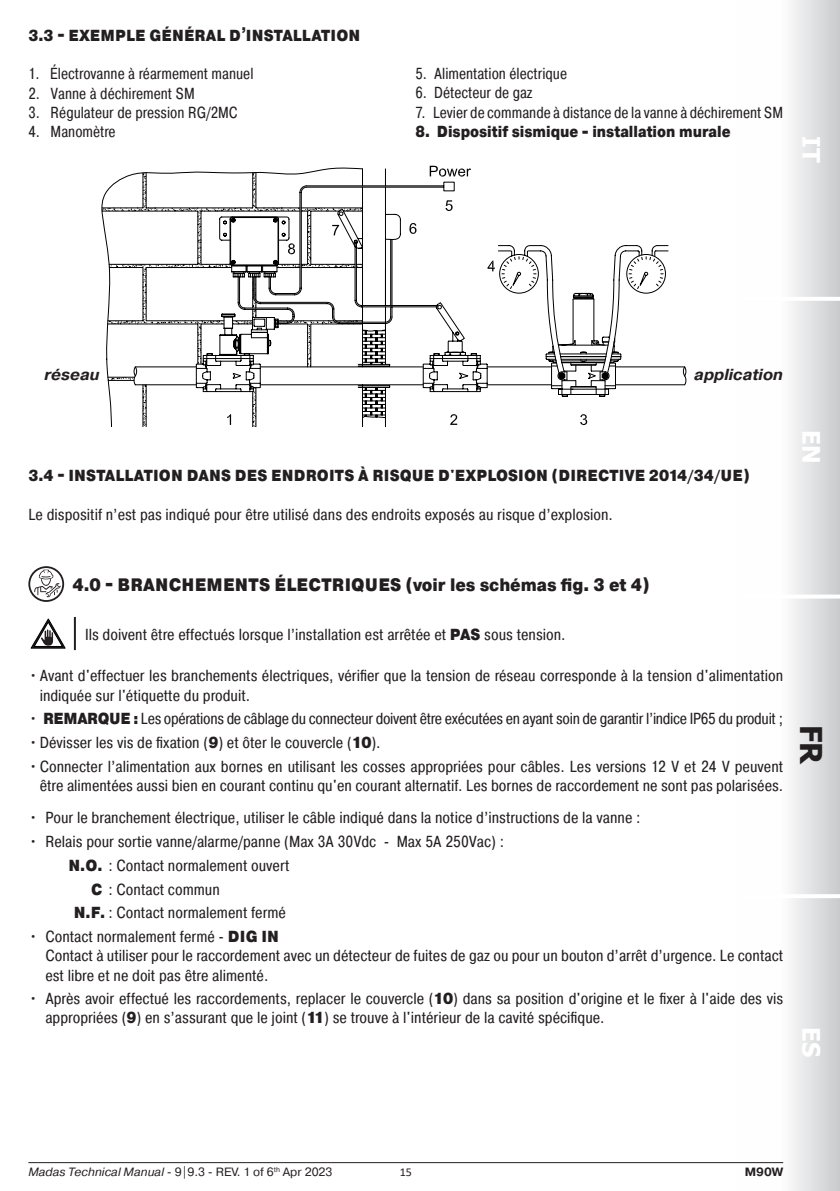
<style>
.page{position:relative;width:840px;height:1191px;background:#fff}
.page>*{position:absolute;margin:0;border:0;box-sizing:border-box;transform-origin:0 0}
.t1{font:700 30px "Tahoma";color:#231f20}
.t2{font:700 24px "Tahoma";color:#fff}
.t3{font:900 18px "Pragmatica Cond";letter-spacing:.01em;color:#231f20}
.t4{font:16px/19.2px "Pragmatica Cond";color:#231f20}
.t5{font:16px "Pragmatica Cond";color:#231f20;scale:.95 1}
.t6{font:16px "Pragmatica Cond";letter-spacing:-.02em;color:#231f20}
.t7{font:900 16px "Pragmatica Cond";letter-spacing:.01em;color:#231f20}
.t8{font:900 16px "Pragmatica Cond";letter-spacing:.01em;color:#231f20;scale:.95 1}
.t9{font:italic 700 16px "Pragmatica";color:#231f20}
.t10{font:12px "Pragmatica";color:#231f20}
.t11{font:700 12px "Pragmatica";color:#231f20}
.t12{font:12px "Calibri";color:#231f20}
.s1{font-weight:900}
.s2{font-style:italic}
</style>
<div class="page">
<div style="left:734px;top:0;width:105px;height:1191px;background:linear-gradient(to right,#fff,#d5d5d7)"></div>
<hr style="left:743px;top:297px;width:96px;height:4px;background:#fff">
<hr style="left:740px;top:594px;width:99px;height:4px;background:#fff">
<hr style="left:740px;top:894px;width:99px;height:4px;background:#fff">
<hr style="left:28px;top:1162px;width:754px;height:1px;background:#231f20">
<svg style="left:450px;top:414px;width:8px;height:11px"></svg>
<svg style="left:580px;top:414px;width:8px;height:12px"></svg>
<svg style="left:363px;top:397px;width:23px;height:30px"></svg>
<svg style="left:109px;top:397px;width:148px;height:30px"></svg>
<svg style="left:101px;top:166px;width:585px;height:231px"></svg>
<svg style="left:28px;top:566px;width:36px;height:36px"></svg>
<svg style="left:30px;top:568px;width:32px;height:32px"></svg>
<svg style="left:34px;top:569px;width:27px;height:28px"></svg>
<hr style="left:74px;top:617px;width:2px;height:33px;background:#231f20">
<svg style="left:31px;top:619px;width:34px;height:29px"></svg>
<p class="t7" style="left:28px;top:25px;width:333px">3.3 - EXEMPLE GÉNÉRAL D’INSTALLATION</p>
<p class="t5" style="left:28px;top:64px;width:238px">1. Électrovanne à réarmement manuel</p>
<p class="t5" style="left:28px;top:83px;width:177px">2. Vanne à déchirement SM</p>
<p class="t5" style="left:28px;top:102px;width:222px">3. Régulateur de pression RG/2MC</p>
<p class="t5" style="left:28px;top:121px;width:93px">4. Manomètre</p>
<p class="t5" style="left:415px;top:64px;width:161px">5. Alimentation électrique</p>
<p class="t5" style="left:415px;top:83px;width:125px">6. Détecteur de gaz</p>
<p class="t5" style="left:415px;top:102px;width:388px">7. Levier de commande à distance de la vanne à déchirement SM</p>
<p class="t8" style="left:415px;top:121px;width:333px">8. Dispositif sismique - installation murale</p>
<h2 class="t2" style="left:827px;top:136px;width:28px;rotate:90deg">IT</h2>
<p class="t9" style="left:45px;top:365px;width:56px">réseau</p>
<p class="t9" style="left:694px;top:364px;width:90px">application</p>
<p class="t7" style="left:28px;top:465px;width:722px">3.4 - INSTALLATION DANS DES ENDROITS À RISQUE D'EXPLOSION (DIRECTIVE 2014/34/UE)</p>
<p class="t4" style="left:28px;top:504px;width:585px">Le dispositif n’est pas indiqué pour être utilisé dans des endroits exposés au risque d’explosion.</p>
<h2 class="t2" style="left:827px;top:430px;width:35px;rotate:90deg">EN</h2>
<p class="t3" style="left:72px;top:573px;width:578px">4.0 - BRANCHEMENTS ÉLECTRIQUES (voir les schémas fig. 3 et 4)</p>
<p class="t4" style="left:85px;top:624px;width:481px">Ils doivent être effectués lorsque l’installation est arrêtée et <span class="s1">PAS</span> sous tension.</p>
<p class="t4" style="left:40px;top:666px;width:744px;text-indent:-11px">•Avant d'effectuer les branchements électriques, vérifier que la tension de réseau corresponde à la tension d'alimentation indiquée sur l'étiquette du produit.</p>
<p class="t6" style="left:28px;top:709px;width:756px">• <span class="s1">REMARQUE :</span> Les opérations de câblage du connecteur doivent être exécutées en ayant soin de garantir l’indice IP65 du produit ;</p>
<p class="t4" style="left:28px;top:733px;width:353px">•Dévisser les vis de fixation (<span class="s1">9</span>) et ôter le couvercle (<span class="s1">10</span>).</p>
<p class="t4" style="left:28px;top:756px;width:756px;text-align:right">•Connecter l’alimentation aux bornes en utilisant les cosses appropriées pour câbles. Les versions 12 V et 24 V peuvent être alimentées aussi bien en courant continu qu'en courant alternatif. Les bornes de raccordement ne sont pas polarisées.</p>
<p class="t4" style="left:28px;top:808px;width:613px">• Pour le branchement électrique, utiliser le câble indiqué dans la notice d’instructions de la vanne :</p>
<p class="t4" style="left:28px;top:832px;width:477px">• Relais pour sortie vanne/alarme/panne (Max 3A 30Vdc - Max 5A 250Vac) :</p>
<p class="t4" style="left:68px;top:855px;width:222px"><span class="s1">N.O.</span> : Contact normalement ouvert</p>
<p class="t4" style="left:91px;top:879px;width:130px"><span class="s1">C</span> : Contact commun</p>
<p class="t4" style="left:74px;top:903px;width:214px"><span class="s1">N.F.</span> : Contact normalement fermé</p>
<p class="t4" style="left:45px;top:927px;width:739px;text-indent:-17px">• Contact normalement fermé - <span class="s1">DIG IN<br></span>Contact à utiliser pour le raccordement avec un détecteur de fuites de gaz ou pour un bouton d’arrêt d’urgence. Le contact est libre et ne doit pas être alimenté.</p>
<p class="t4" style="left:45px;top:989px;width:739px;text-indent:-17px">• Après avoir effectué les raccordements, replacer le couvercle (<span class="s1">10</span>) dans sa position d'origine et le fixer à l'aide des vis appropriées (<span class="s1">9</span>) en s’assurant que le joint (<span class="s1">11</span>) se trouve à l'intérieur de la cavité spécifique.</p>
<h1 class="t1" style="left:831px;top:724px;width:41px;rotate:90deg">FR</h1>
<h2 class="t2" style="left:827px;top:1027px;width:31px;rotate:90deg">ES</h2>
<p class="t10" style="left:28px;top:1164px;width:305px"><span class="s2">Madas Technical Manual</span> - 9|9.3 - REV. 1 of 6<sup>th</sup> Apr 2023</p>
<p class="t11" style="left:744px;top:1164px;width:40px">M90W</p>
<p class="t12" style="left:399px;top:1163px;width:14px">15</p>
</div>
